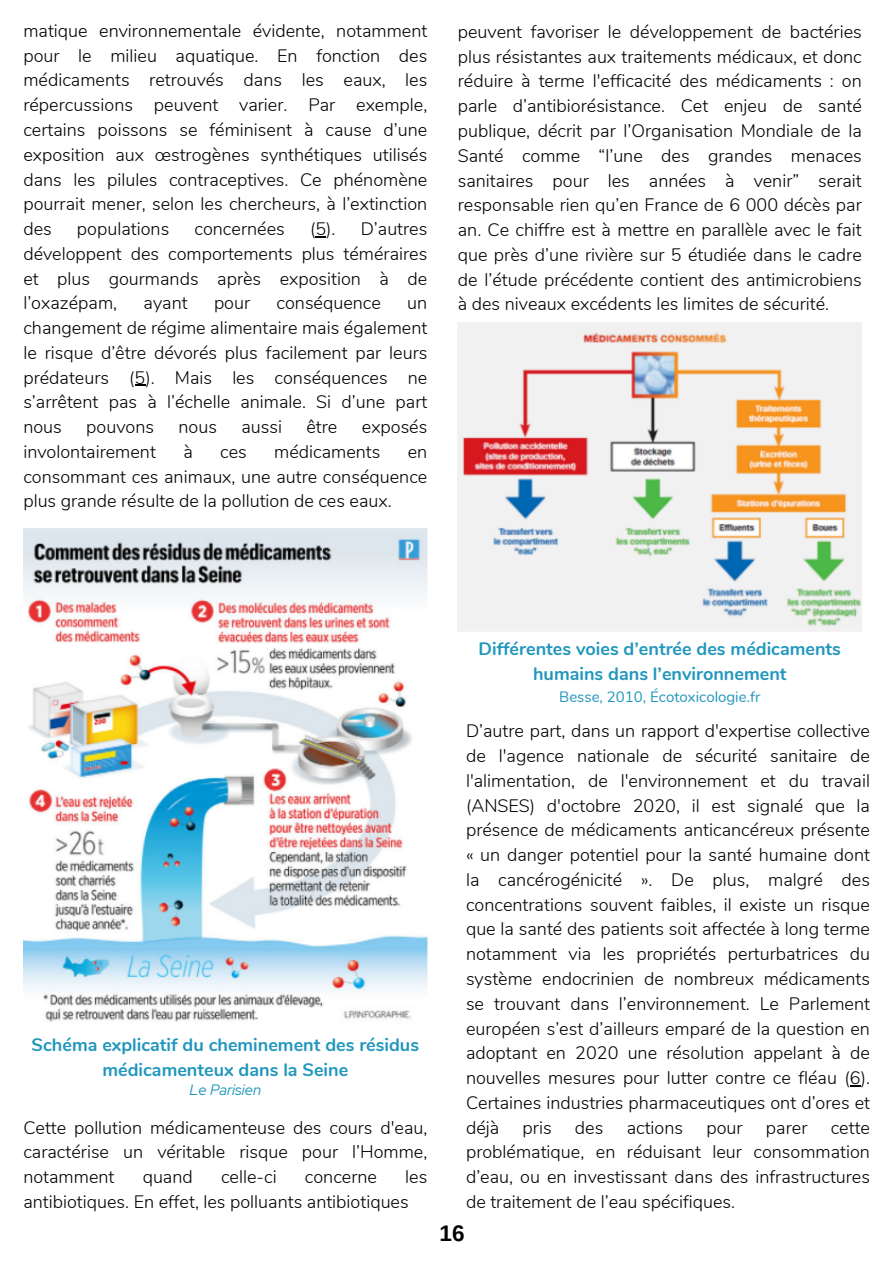
<style>
.page{position:relative;width:894px;height:1264px;background:#fff}
.page>*{position:absolute;margin:0;border:0;box-sizing:border-box;transform-origin:0 0}
.t1{font:700 22.5px "Arimo";color:#030303}
.t2{font:300 18px/24.8px "Nunito";color:#000;text-align:justify}
.t3{font:700 18px/24.8px "Nunito";color:#2197bd;text-align:center}
.t4{font:15px "Nunito";color:#2197bd}
.t5{font:italic 15px "Red Hat Display";color:#2197bd}
</style>
<div class="page">
<img style="left:23px;top:528px;width:404px;height:494px">
<img style="left:457px;top:323px;width:404px;height:308px">
<h1 class="t2" style="left:23px;top:19px;width:405px">matique environnementale évidente, notamment pour le milieu aquatique. En fonction des médicaments retrouvés dans les eaux, les répercussions peuvent varier. Par exemple, certains poissons se féminisent à cause d’une exposition aux œstrogènes synthétiques utilisés dans les pilules contraceptives. Ce phénomène pourrait mener, selon les chercheurs, à l’extinction des</h1>
<h1 class="t2" style="left:77px;top:217px;width:94px">populations</h1>
<h1 class="t2" style="left:194px;top:217px;width:92px">concernées</h1>
<h1 class="t2" style="left:310px;top:217px;width:27px">(5).</h1>
<h1 class="t2" style="left:23px;top:217px;width:405px;text-indent:337px">D’autres développent des comportements plus téméraires et plus gourmands après exposition à de l’oxazépam,</h1>
<h1 class="t2" style="left:143px;top:291px;width:46px">ayant</h1>
<h1 class="t2" style="left:214px;top:291px;width:38px">pour</h1>
<h1 class="t2" style="left:276px;top:291px;width:106px">conséquence</h1>
<h1 class="t2" style="left:23px;top:291px;width:405px;text-indent:384px">un changement de régime alimentaire mais également le risque d’être dévorés plus facilement par leurs prédateurs (5). Mais les conséquences ne s’arrêtent pas à l’échelle animale. Si d’une part nous</h1>
<h1 class="t2" style="left:86px;top:415px;width:69px">pouvons</h1>
<h1 class="t2" style="left:178px;top:415px;width:40px">nous</h1>
<h1 class="t2" style="left:241px;top:415px;width:42px">aussi</h1>
<h1 class="t2" style="left:306px;top:415px;width:32px">être</h1>
<h1 class="t2" style="left:362px;top:415px;width:67px">exposés</h1>
<h1 class="t2" style="left:23px;top:439px;width:134px">involontairement</h1>
<h1 class="t2" style="left:183px;top:439px;width:11px">à</h1>
<h1 class="t2" style="left:220px;top:439px;width:28px">ces</h1>
<h1 class="t2" style="left:274px;top:439px;width:108px">médicaments</h1>
<h1 class="t2" style="left:23px;top:439px;width:405px;text-indent:384px">en consommant ces animaux, une autre conséquence plus grande résulte de la pollution de ces eaux.</h1>
<h2 class="t2" style="left:457px;top:20px;width:405px">peuvent favoriser le développement de bactéries plus résistantes aux traitements médicaux, et donc réduire à terme l'efficacité des médicaments : on parle d’antibiorésistance. Cet enjeu de santé publique, décrit par l’Organisation Mondiale de la Santé comme “l’une des grandes menaces sanitaires pour les années à venir” serait responsable rien qu’en France de 6 000 décès par an. Ce chiffre est à mettre en parallèle avec le fait que près d’une rivière sur 5 étudiée dans le cadre de l’étude précédente contient des antimicrobiens à des niveaux excédents les limites de sécurité.</h2>
<h2 class="t3" style="left:32px;top:1032px;width:389px">Schéma explicatif du cheminement des résidus médicamenteux dans la Seine</h2>
<p class="t5" style="left:189px;top:1080px;width:73px">Le Parisien</p>
<h2 class="t2" style="left:23px;top:1115px;width:405px">Cette pollution médicamenteuse des cours d'eau, caractérise un véritable risque pour l’Homme, notamment</h2>
<h2 class="t2" style="left:23px;top:1164px;width:405px;text-indent:382px">les antibiotiques. En effet, les polluants antibiotiques</h2>
<h2 class="t2" style="left:143px;top:1164px;width:52px">quand</h2>
<h2 class="t2" style="left:221px;top:1164px;width:57px">celle-ci</h2>
<h2 class="t2" style="left:305px;top:1164px;width:74px">concerne</h2>
<p class="t3" style="left:478px;top:637px;width:364px">Différentes voies d’entrée des médicaments humains dans l’environnement</p>
<p class="t4" style="left:559px;top:686px;width:202px">Besse, 2010, Écotoxicologie.fr</p>
<h2 class="t2" style="left:466px;top:719px;width:405px">D’autre part, dans un rapport d'expertise collective de l'agence nationale de sécurité sanitaire de l'alimentation, de l'environnement et du travail (ANSES) d'octobre 2020, il est signalé que la présence de médicaments anticancéreux présente « un danger potentiel pour la santé humaine dont la cancérogénicité ». De plus, malgré des concentrations souvent faibles, il existe un risque que la santé des patients soit affectée à long terme notamment via les propriétés perturbatrices du système endocrinien de nombreux médicaments se trouvant dans l’environnement. Le Parlement européen s’est d’ailleurs emparé de la question en adoptant en 2020 une résolution appelant à de nouvelles mesures pour lutter contre ce fléau (6).<br>Certaines industries pharmaceutiques ont d’ores et déjà</h2>
<h2 class="t2" style="left:522px;top:1115px;width:31px">pris</h2>
<h2 class="t2" style="left:574px;top:1115px;width:30px">des</h2>
<h2 class="t2" style="left:626px;top:1115px;width:58px">actions</h2>
<h2 class="t2" style="left:706px;top:1115px;width:38px">pour</h2>
<h2 class="t2" style="left:765px;top:1115px;width:43px">parer</h2>
<h2 class="t2" style="left:466px;top:1115px;width:405px;text-indent:364px">cette problématique, en réduisant leur consommation d’eau, ou en investissant dans des infrastructures de traitement de l’eau spécifiques.</h2>
<p class="t1" style="left:439px;top:1220px;width:27px">16</p>
</div>
